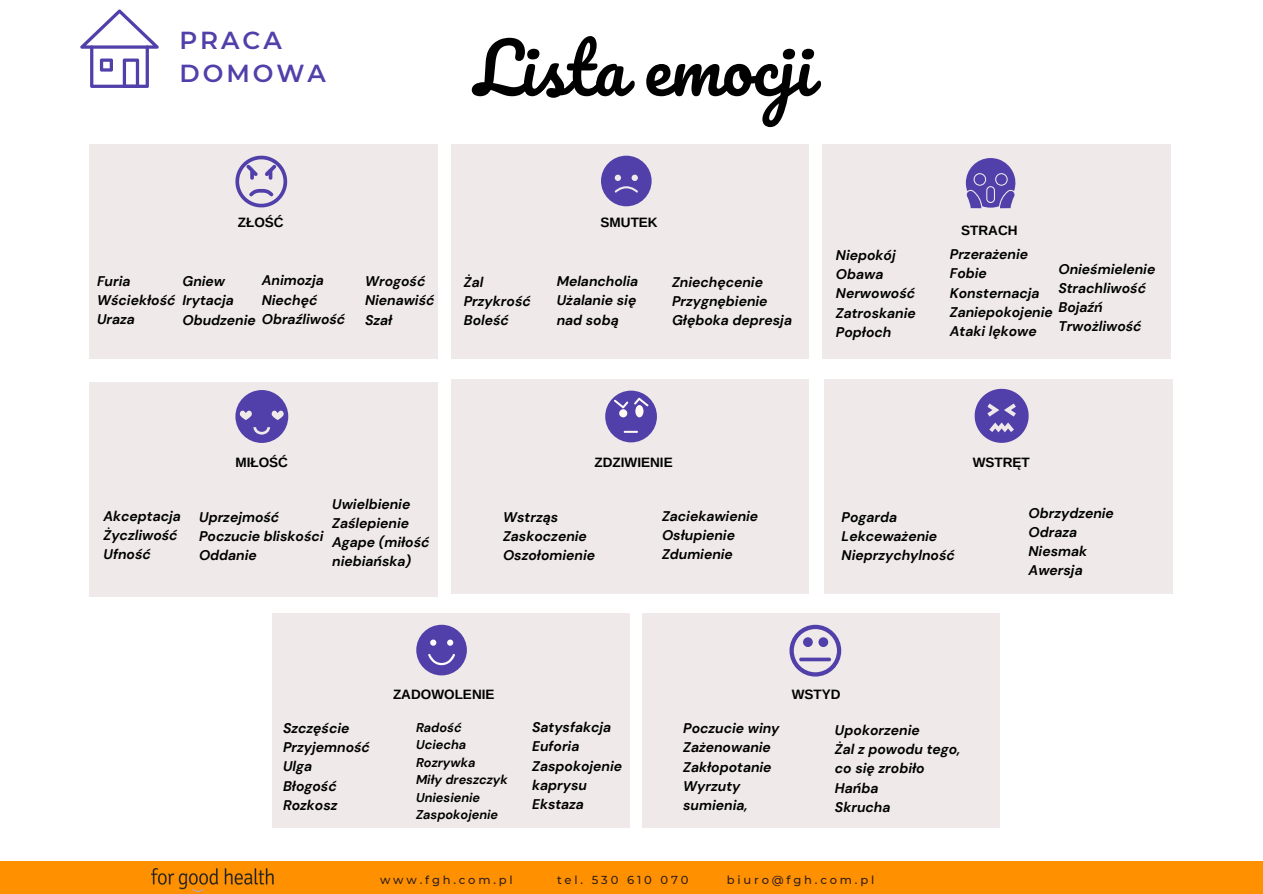
<style>
.page{position:relative;width:1263px;height:894px;background:#fff}
.page>*{position:absolute;margin:0;border:0;box-sizing:border-box;transform-origin:0 0}
.t1{font:68.55px "Pacifico";color:#000}
.t2{font:600 24.6px/33.5px "Montserrat";letter-spacing:.12em;color:#513faa}
.t3{font:italic 700 13.95px/19px "DM Sans";color:#000}
.t4{font:700 13.5px "Arimo";color:#000}
.t5{font:italic 700 12.75px "DM Sans";color:#000}
.t6{font:500 11.55px "Montserrat";letter-spacing:.245em;color:#301c1e}
</style>
<div class="page">
<div style="left:89px;top:144px;width:349px;height:214px;background:#efe9e9"></div>
<svg style="left:235px;top:156px;width:52px;height:51px"></svg>
<div style="left:451px;top:144px;width:357px;height:214px;background:#efe9e9"></div>
<svg style="left:601px;top:156px;width:51px;height:50px"></svg>
<div style="left:822px;top:144px;width:348px;height:214px;background:#efe9e9"></div>
<svg style="left:966px;top:158px;width:50px;height:50px"></svg>
<div style="left:987px;top:187px;width:7px;height:15px;background:#513faa;border-radius:3px"></div>
<div style="left:272px;top:613px;width:358px;height:214px;background:#efe9e9"></div>
<div style="left:416px;top:624px;width:51px;height:51px;background:#513faa;border-radius:50%"></div>
<svg style="left:430px;top:639px;width:6px;height:6px"></svg>
<svg style="left:447px;top:639px;width:6px;height:6px"></svg>
<svg style="left:428px;top:654px;width:27px;height:11px"></svg>
<div style="left:89px;top:382px;width:349px;height:214px;background:#efe9e9"></div>
<div style="left:451px;top:379px;width:357px;height:214px;background:#efe9e9"></div>
<div style="left:824px;top:379px;width:349px;height:214px;background:#efe9e9"></div>
<div style="left:642px;top:612px;width:358px;height:215px;background:#efe9e9"></div>
<div style="left:605px;top:390px;width:52px;height:52px;background:#513faa;border-radius:50%"></div>
<div style="left:619px;top:409px;width:8px;height:8px;background:#fff8f3;border-radius:50%"></div>
<div style="left:635px;top:405px;width:8px;height:12px;background:#fff8f3;border-radius:50%"></div>
<svg style="left:613px;top:397px;width:36px;height:11px"></svg>
<svg style="left:623px;top:430px;width:15px;height:3px"></svg>
<svg style="left:789px;top:624px;width:52px;height:52px"></svg>
<svg style="left:799px;top:657px;width:32px;height:4px"></svg>
<div style="left:803px;top:637px;width:10px;height:10px;background:#513faa;border-radius:50%"></div>
<div style="left:818px;top:637px;width:10px;height:10px;background:#513faa;border-radius:50%"></div>
<svg style="left:975px;top:389px;width:54px;height:53px"></svg>
<svg style="left:235px;top:390px;width:53px;height:53px"></svg>
<div style="left:0;top:861px;width:1263px;height:32px;background:#ff9100"></div>
<img style="left:151px;top:868px;width:123px;height:23px">
<svg style="left:80px;top:9px;width:79px;height:79px"></svg>
<p class="t2" style="left:180px;top:23px;width:148px">PRACA<br>DOMOWA</p>
<p class="t1" style="left:475px;top:32px;width:339px">Lista emocji</p>
<p class="t4" style="left:238px;top:214px;width:47px">ZŁOŚĆ</p>
<p class="t3" style="left:262px;top:271px;width:63px">Animozja</p>
<p class="t3" style="left:262px;top:290px;width:57px">Niechęć</p>
<p class="t3" style="left:183px;top:309px;width:164px">Obudzenie Obraźliwość</p>
<p class="t3" style="left:97px;top:271px;width:35px">Furia</p>
<p class="t3" style="left:97px;top:290px;width:80px">Wściekłość</p>
<p class="t3" style="left:97px;top:310px;width:39px">Uraza</p>
<p class="t3" style="left:183px;top:272px;width:44px">Gniew</p>
<p class="t3" style="left:183px;top:291px;width:53px">Irytacja</p>
<p class="t3" style="left:365px;top:272px;width:62px">Wrogość</p>
<p class="t3" style="left:365px;top:291px;width:71px">Nienawiść</p>
<p class="t3" style="left:365px;top:310px;width:29px">Szał</p>
<p class="t3" style="left:464px;top:273px;width:21px">Żal</p>
<p class="t3" style="left:464px;top:292px;width:69px">Przykrość</p>
<p class="t3" style="left:464px;top:311px;width:47px">Boleść</p>
<p class="t4" style="left:601px;top:214px;width:59px">SMUTEK</p>
<p class="t3" style="left:557px;top:272px;width:83px">Melancholia</p>
<p class="t3" style="left:557px;top:291px;width:81px">Użalanie się</p>
<p class="t3" style="left:557px;top:310px;width:64px">nad sobą</p>
<p class="t3" style="left:672px;top:273px;width:92px">Zniechęcenie</p>
<p class="t3" style="left:672px;top:292px;width:97px">Przygnębienie</p>
<p class="t3" style="left:672px;top:311px;width:121px">Głęboka depresja</p>
<p class="t3" style="left:836px;top:246px;width:61px">Niepokój</p>
<p class="t3" style="left:836px;top:265px;width:49px">Obawa</p>
<p class="t3" style="left:836px;top:284px;width:81px">Nerwowość</p>
<p class="t3" style="left:836px;top:303px;width:81px">Zatroskanie</p>
<p class="t3" style="left:836px;top:322px;width:57px">Popłoch</p>
<p class="t4" style="left:961px;top:222px;width:58px">STRACH</p>
<p class="t3" style="left:950px;top:245px;width:80px">Przerażenie</p>
<p class="t3" style="left:950px;top:264px;width:39px">Fobie</p>
<p class="t3" style="left:950px;top:283px;width:91px">Konsternacja</p>
<p class="t3" style="left:950px;top:302px;width:105px">Zaniepokojenie</p>
<p class="t3" style="left:950px;top:321px;width:88px">Ataki lękowe</p>
<p class="t3" style="left:1058px;top:259px;width:98px">Onieśmielenie</p>
<p class="t3" style="left:1058px;top:278px;width:89px">Strachliwość</p>
<p class="t3" style="left:1058px;top:297px;width:46px">Bojaźń</p>
<p class="t3" style="left:1058px;top:316px;width:85px">Trwożliwość</p>
<p class="t3" style="left:103px;top:507px;width:79px">Akceptacja</p>
<p class="t3" style="left:103px;top:526px;width:76px">Życzliwość</p>
<p class="t3" style="left:103px;top:545px;width:49px">Ufność</p>
<p class="t4" style="left:235px;top:454px;width:54px">MIŁOŚĆ</p>
<p class="t3" style="left:332px;top:494px;width:80px">Uwielbienie</p>
<p class="t3" style="left:332px;top:513px;width:79px">Zaślepienie</p>
<p class="t3" style="left:332px;top:532px;width:99px">Agape (miłość niebiańska)</p>
<p class="t3" style="left:199px;top:507px;width:82px">Uprzejmość</p>
<p class="t3" style="left:199px;top:526px;width:126px">Poczucie bliskości</p>
<p class="t3" style="left:199px;top:546px;width:59px">Oddanie</p>
<p class="t4" style="left:594px;top:454px;width:80px">ZDZIWIENIE</p>
<p class="t4" style="left:973px;top:454px;width:59px">WSTRĘT</p>
<p class="t3" style="left:503px;top:507px;width:57px">Wstrząs</p>
<p class="t3" style="left:503px;top:526px;width:85px">Zaskoczenie</p>
<p class="t3" style="left:503px;top:545px;width:94px">Oszołomienie</p>
<p class="t3" style="left:662px;top:506px;width:98px">Zaciekawienie</p>
<p class="t3" style="left:662px;top:525px;width:74px">Osłupienie</p>
<p class="t3" style="left:662px;top:545px;width:72px">Zdumienie</p>
<p class="t3" style="left:842px;top:507px;width:57px">Pogarda</p>
<p class="t3" style="left:842px;top:526px;width:97px">Lekceważenie</p>
<p class="t3" style="left:842px;top:545px;width:115px">Nieprzychylność</p>
<p class="t3" style="left:1028px;top:503px;width:87px">Obrzydzenie</p>
<p class="t3" style="left:1028px;top:522px;width:50px">Odraza</p>
<p class="t3" style="left:1028px;top:541px;width:60px">Niesmak</p>
<p class="t3" style="left:1028px;top:561px;width:56px">Awersja</p>
<p class="t3" style="left:283px;top:718px;width:68px">Szczęście</p>
<p class="t3" style="left:283px;top:737px;width:88px">Przyjemność</p>
<p class="t3" style="left:283px;top:757px;width:31px">Ulga</p>
<p class="t3" style="left:283px;top:776px;width:55px">Błogość</p>
<p class="t3" style="left:283px;top:795px;width:56px">Rozkosz</p>
<p class="t4" style="left:393px;top:686px;width:103px">ZADOWOLENIE</p>
<p class="t5" style="left:416px;top:718px;width:47px">Radość</p>
<p class="t5" style="left:416px;top:736px;width:52px">Uciecha</p>
<p class="t5" style="left:416px;top:753px;width:61px">Rozrywka</p>
<p class="t5" style="left:416px;top:771px;width:93px">Miły dreszczyk</p>
<p class="t5" style="left:416px;top:789px;width:66px">Uniesienie</p>
<p class="t5" style="left:416px;top:806px;width:84px">Zaspokojenie</p>
<p class="t3" style="left:532px;top:717px;width:81px">Satysfakcja</p>
<p class="t3" style="left:532px;top:737px;width:49px">Euforia</p>
<p class="t3" style="left:532px;top:756px;width:91px">Zaspokojenie</p>
<p class="t3" style="left:532px;top:775px;width:56px">kaprysu</p>
<p class="t3" style="left:532px;top:794px;width:53px">Ekstaza</p>
<p class="t3" style="left:683px;top:718px;width:98px">Poczucie winy</p>
<p class="t3" style="left:683px;top:737px;width:89px">Zażenowanie</p>
<p class="t3" style="left:683px;top:757px;width:90px">Zakłopotanie</p>
<p class="t3" style="left:683px;top:776px;width:66px">Wyrzuty sumienia,</p>
<p class="t4" style="left:792px;top:686px;width:50px">WSTYD</p>
<p class="t3" style="left:835px;top:720px;width:86px">Upokorzenie</p>
<p class="t3" style="left:835px;top:739px;width:127px">Żal z powodu tego, co się zrobiło</p>
<p class="t3" style="left:835px;top:778px;width:45px">Hańba</p>
<p class="t3" style="left:835px;top:797px;width:57px">Skrucha</p>
<p class="t6" style="left:380px;top:872px;width:134px">www.fgh.com.pl</p>
<p class="t6" style="left:557px;top:872px;width:133px">tel. 530 610 070</p>
<p class="t6" style="left:727px;top:872px;width:149px">biuro@fgh.com.pl</p>
</div>
